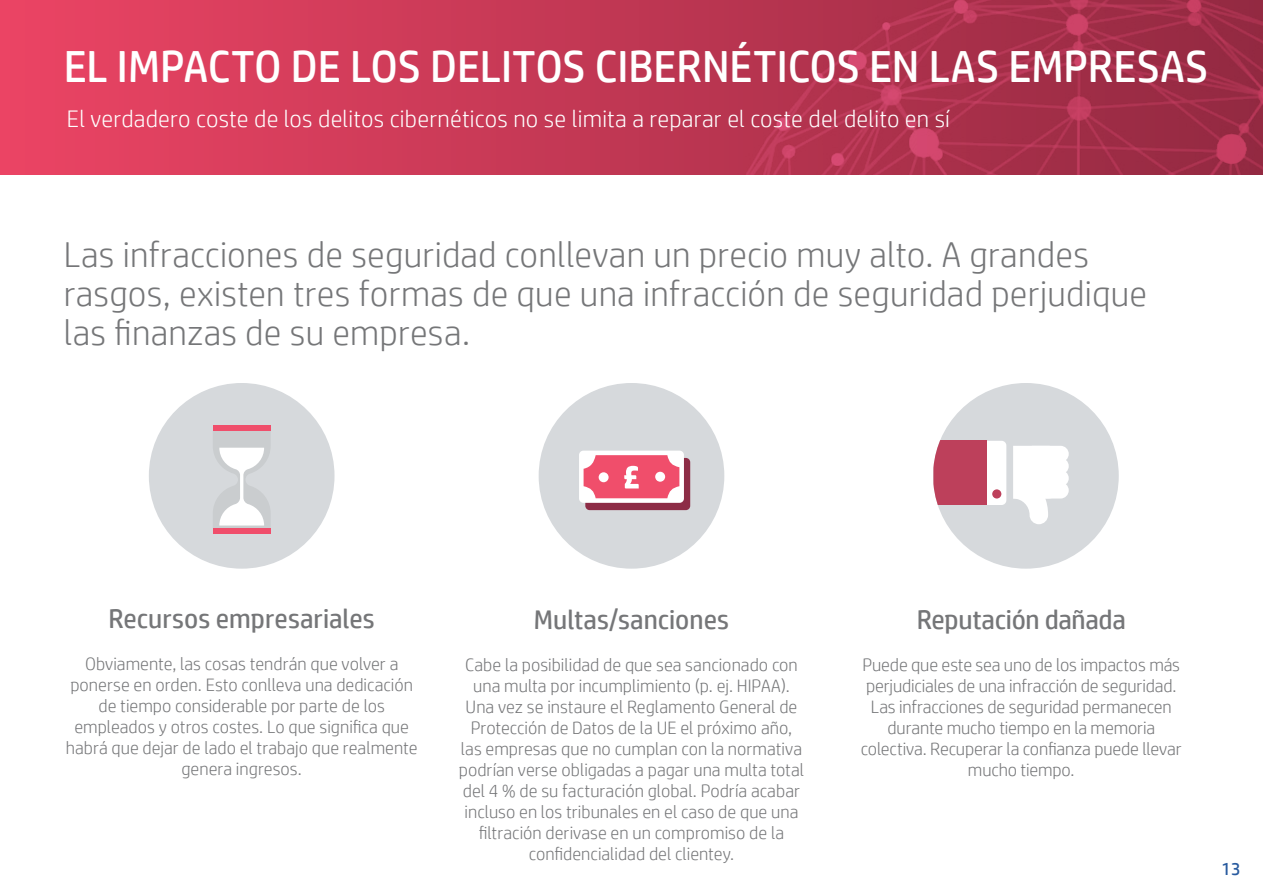
<style>
.page{position:relative;width:1263px;height:893px;background:#fff}
.page>*{position:absolute;margin:0;border:0;box-sizing:border-box;transform-origin:0 0}
.t1{font:45px "HP Simplified";color:#fff}
.t2{font:300 36px/39px "HP Simplified";letter-spacing:.01em;color:#757678}
.t3{font:27px "HP Simplified";color:#757678}
.t4{font:300 24px "HP Simplified";letter-spacing:.01em;color:#fff}
.t5{font:300 18px/21px "HP Simplified";color:#757678;text-align:center}
.t6{font:18px "HP Simplified";color:#295b9f}
</style>
<div class="page">
<svg style="left:0;top:0;width:1263px;height:175px;background:#d33c5a"></svg>
<img style="left:685px;top:0;width:578px;height:174px">
<div style="left:149px;top:383px;width:185px;height:186px;background:#d6d9dc;border-radius:50%"></div>
<div style="left:213px;top:425px;width:58px;height:6px;background:#f04e6b"></div>
<div style="left:213px;top:528px;width:58px;height:6px;background:#f04e6b"></div>
<svg style="left:213px;top:431px;width:57px;height:97px"></svg>
<div style="left:539px;top:383px;width:185px;height:186px;background:#d6d9dc;border-radius:50%"></div>
<svg style="left:579px;top:451px;width:111px;height:59px;background:#e48396"></svg>
<div style="left:933px;top:383px;width:186px;height:186px;background:#d6d9dc;border-radius:50%"></div>
<div style="left:982px;top:441px;width:24px;height:64px;background:#fff;border-radius:5px"></div>
<div style="left:992px;top:489px;width:9px;height:9px;background:#bd405b;border-radius:50%"></div>
<svg style="left:1013px;top:446px;width:56px;height:78px"></svg>
<div style="left:933px;top:441px;width:54px;height:64px;background:#bd405b"></div>
<h1 class="t1" style="left:64px;top:37px;width:1146px">EL IMPACTO DE LOS DELITOS CIBERNÉTICOS EN LAS EMPRESAS</h1>
<h3 class="t4" style="left:67px;top:103px;width:884px">El verdadero coste de los delitos cibernéticos no se limita a reparar el coste del delito en sí</h3>
<h2 class="t2" style="left:64px;top:234px;width:1085px">Las infracciones de seguridad conllevan un precio muy alto. A grandes rasgos, existen tres formas de que una infracción de seguridad perjudique las finanzas de su empresa.</h2>
<h3 class="t3" style="left:108px;top:601px;width:268px">Recursos empresariales</h3>
<p class="t5" style="left:66px;top:653px;width:353px">Obviamente, las cosas tendrán que volver a ponerse en orden. Esto conlleva una dedicación de tiempo considerable por parte de los empleados y otros costes. Lo que significa que habrá que dejar de lado el trabajo que realmente genera ingresos.</p>
<h3 class="t3" style="left:534px;top:602px;width:197px">Multas/sanciones</h3>
<p class="t5" style="left:459px;top:654px;width:347px">Cabe la posibilidad de que sea sancionado con una multa por incumplimiento (p. ej. HIPAA).<br>Una vez se instaure el Reglamento General de Protección de Datos de la UE el próximo año, las empresas que no cumplan con la normativa podrían verse obligadas a pagar una multa total del 4 % de su facturación global. Podría acabar incluso en los tribunales en el caso de que una filtración derivase en un compromiso de la confidencialidad del clientey.</p>
<h3 class="t3" style="left:917px;top:602px;width:210px">Reputación dañada</h3>
<p class="t5" style="left:861px;top:654px;width:322px">Puede que este sea uno de los impactos más perjudiciales de una infracción de seguridad.<br>Las infracciones de seguridad permanecen durante mucho tiempo en la memoria colectiva. Recuperar la confianza puede llevar mucho tiempo.</p>
<p class="t6" style="left:1221px;top:857px;width:21px">13</p>
</div>
